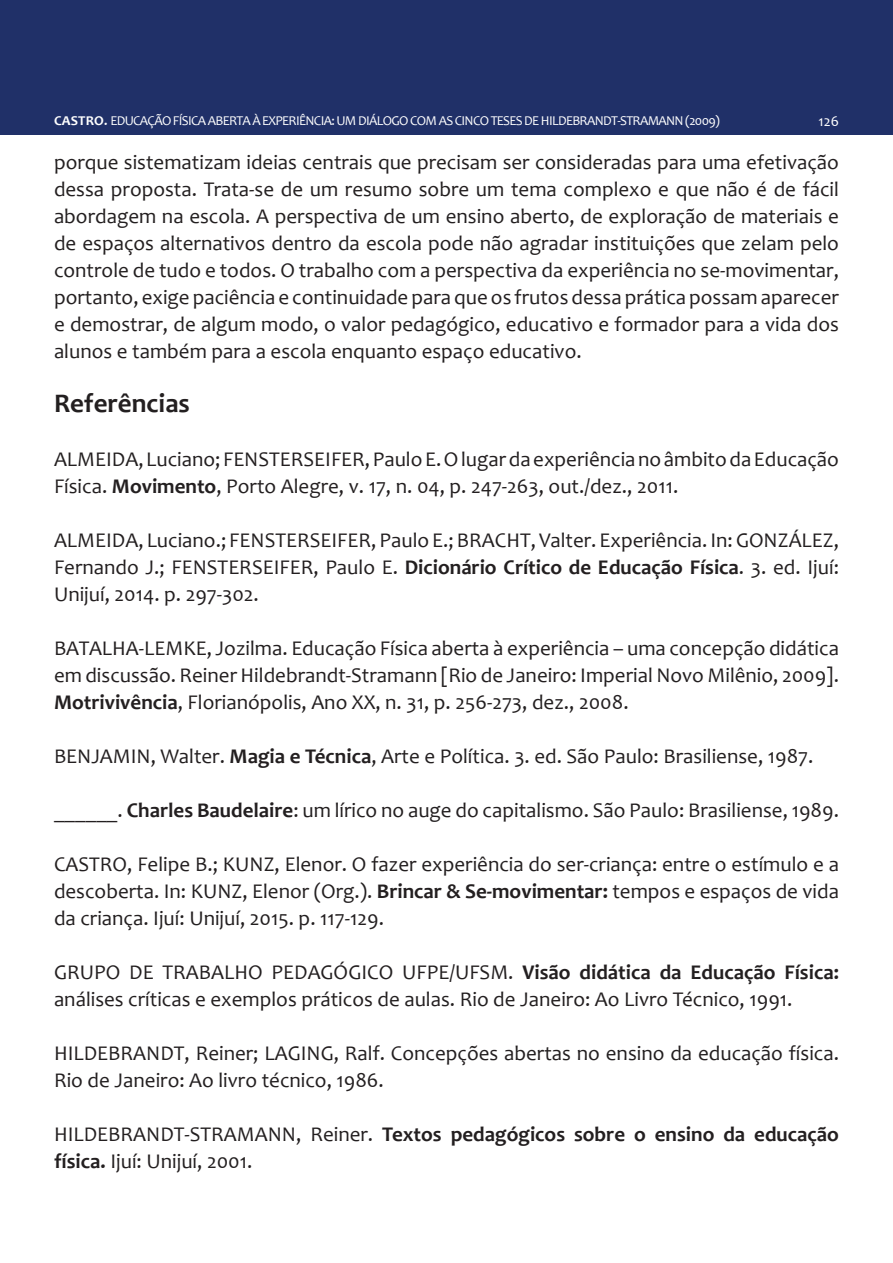
<style>
.page{position:relative;width:893px;height:1263px;background:#fff}
.page>*{position:absolute;margin:0;border:0;box-sizing:border-box;transform-origin:0 0}
.texto_corrido{font:700 27px "Candara";color:#231f20}
.texto_corrido-2{font:21px/27px "Candara";color:#231f20;text-align:justify}
.texto_corrido-3{font:700 21px/27px "Candara";color:#231f20}
.t1{font:15px "Candara";color:#fff}
.t2{font:13.5px "Candara";letter-spacing:-.05em;color:#fff}
.s1{font-weight:700}
.s2{font-weight:400}
</style>
<div class="page">
<div style="left:0;top:0;width:893px;height:135px;background:#203068"></div>
<p class="t2" style="left:54px;top:112px;width:667px"><span class="s1">CASTRO.</span> EDUCAÇÃO FÍSICA ABERTA À EXPERIÊNCIA: UM DIÁLOGO COM AS CINCO TESES DE HILDEBRANDT-STRAMANN (2009)</p>
<p class="t1" style="left:818px;top:112px;width:22px">126</p>
<p class="texto_corrido-2" style="left:54px;top:148px;width:786px">porque sistematizam ideias centrais que precisam ser consideradas para uma efetivação dessa proposta. Trata-se de um resumo sobre um tema complexo e que não é de fácil abordagem na escola. A perspectiva de um ensino aberto, de exploração de materiais e de espaços alternativos dentro da escola pode não agradar instituições que zelam pelo controle de tudo e todos. O trabalho com a perspectiva da experiência no se-movimentar, portanto, exige paciência e continuidade para que os frutos dessa prática possam aparecer e demostrar, de algum modo, o valor pedagógico, educativo e formador para a vida dos alunos e também para a escola enquanto espaço educativo.</p>
<p class="texto_corrido" style="left:54px;top:386px;width:137px">Referências</p>
<p class="texto_corrido-2" style="left:54px;top:445px;width:786px">ALMEIDA, Luciano; FENSTERSEIFER, Paulo E. O lugar da experiência no âmbito da Educação<br>Física. <span class="s1">Movimento</span>, Porto Alegre, v. 17, n. 04, p. 247-263, out./dez., 2011.</p>
<p class="texto_corrido-2" style="left:54px;top:526px;width:786px">ALMEIDA, Luciano.; FENSTERSEIFER, Paulo E.; BRACHT, Valter. Experiência. In: GONZÁLEZ, Fernando J.; FENSTERSEIFER, Paulo E. <span class="s1">Dicionário Crítico de Educação Física</span>. 3. ed. Ijuí:<br>Unijuí, 2014. p. 297-302.</p>
<p class="texto_corrido-2" style="left:54px;top:634px;width:786px">BATALHA-LEMKE, Jozilma. Educação Física aberta à experiência – uma concepção didática em discussão. Reiner Hildebrandt-Stramann [Rio de Janeiro: Imperial Novo Milênio, 2009].<br><span class="s1">Motrivivência</span>, Florianópolis, Ano XX, n. 31, p. 256-273, dez., 2008.</p>
<p class="texto_corrido-2" style="left:54px;top:742px;width:761px">BENJAMIN, Walter. <span class="s1">Magia e Técnica</span>, Arte e Política. 3. ed. São Paulo: Brasiliense, 1987.</p>
<p class="texto_corrido-2" style="left:54px;top:796px;width:786px">______. <span class="s1">Charles Baudelaire</span>: um lírico no auge do capitalismo. São Paulo: Brasiliense, 1989.</p>
<p class="texto_corrido-2" style="left:54px;top:850px;width:786px">CASTRO, Felipe B.; KUNZ, Elenor. O fazer experiência do ser-criança: entre o estímulo e a descoberta. In: KUNZ, Elenor (Org.). <span class="s1">Brincar &amp; Se-movimentar:</span> tempos e espaços de vida da criança. Ijuí: Unijuí, 2015. p. 117-129.</p>
<p class="texto_corrido-2" style="left:54px;top:958px;width:786px">GRUPO DE TRABALHO PEDAGÓGICO UFPE/UFSM. <span class="s1">Visão didática da Educação Física: </span>análises críticas e exemplos práticos de aulas. Rio de Janeiro: Ao Livro Técnico, 1991.</p>
<p class="texto_corrido-2" style="left:54px;top:1039px;width:786px">HILDEBRANDT, Reiner; LAGING, Ralf. Concepções abertas no ensino da educação física.<br>Rio de Janeiro: Ao livro técnico, 1986.</p>
<p class="texto_corrido-3" style="left:54px;top:1120px;width:786px"><span class="s2">HILDEBRANDT-STRAMANN, Reiner.</span> Textos pedagógicos sobre o ensino da educação física. <span class="s2">Ijuí: Unijuí, 2001.</span></p>
</div>
